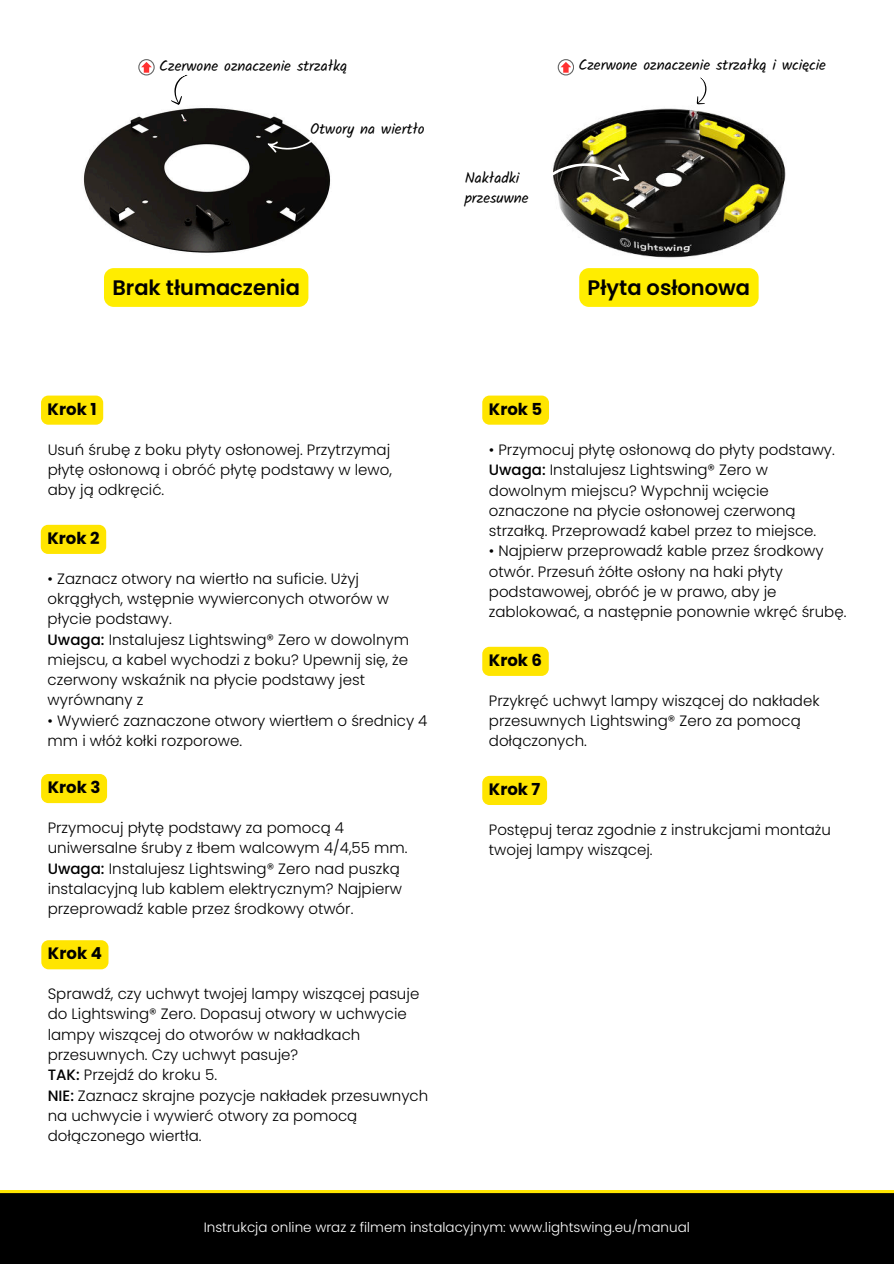
<style>
.page{position:relative;width:894px;height:1264px;background:#fff}
.page>*{position:absolute;margin:0;border:0;box-sizing:border-box;transform-origin:0 0}
.t1{font:600 21px "Poppins";color:#000}
.t2{font:700 16.5px "Poppins";color:#000}
.t3{font:300 15px/20.2px "Poppins";color:#000}
.t4{font:15px/20.2px "Kalam";color:#000}
.t5{font:300 13.5px "Poppins";color:#fff}
.s1{font-weight:500}
</style>
<div class="page">
<div style="left:0;top:1190px;width:893px;height:73px;background:#000"></div>
<img style="left:553px;top:108px;width:233px;height:150px">
<img style="left:83px;top:108px;width:248px;height:145px">
<svg style="left:171px;top:74px;width:16px;height:31px"></svg>
<svg style="left:696px;top:77px;width:10px;height:27px"></svg>
<svg style="left:557px;top:59px;width:16px;height:16px"></svg>
<svg style="left:138px;top:59px;width:16px;height:16px"></svg>
<svg style="left:553px;top:163px;width:76px;height:18px"></svg>
<svg style="left:267px;top:133px;width:53px;height:20px"></svg>
<div style="left:41px;top:395px;width:62px;height:29px;background:#ffe500;border-radius:7px"></div>
<div style="left:41px;top:525px;width:65px;height:29px;background:#ffe500;border-radius:7px"></div>
<div style="left:41px;top:774px;width:66px;height:29px;background:#ffe500;border-radius:7px"></div>
<div style="left:104px;top:268px;width:204px;height:39px;background:#ffed00;border-radius:10px"></div>
<div style="left:41px;top:940px;width:67px;height:29px;background:#ffe500;border-radius:7px"></div>
<div style="left:482px;top:395px;width:67px;height:29px;background:#ffe500;border-radius:7px"></div>
<div style="left:482px;top:646px;width:66px;height:30px;background:#ffe500;border-radius:7px"></div>
<div style="left:579px;top:268px;width:179px;height:39px;background:#ffed00;border-radius:10px"></div>
<div style="left:482px;top:776px;width:65px;height:29px;background:#ffe500;border-radius:7px"></div>
<p class="t4" style="left:159px;top:56px;width:190px">Czerwone oznaczenie strzałką</p>
<p class="t4" style="left:310px;top:119px;width:116px">Otwory na wiertło</p>
<h1 class="t1" style="left:112px;top:275px;width:189px">Brak tłumaczenia</h1>
<p class="t4" style="left:464px;top:169px;width:65px">Nakładki przesuwne</p>
<p class="t4" style="left:578px;top:56px;width:249px">Czerwone oznaczenie strzałką i wcięcie</p>
<h1 class="t1" style="left:587px;top:275px;width:164px">Płyta osłonowa</h1>
<p class="t2" style="left:48px;top:399px;width:50px">Krok 1</p>
<p class="t3" style="left:48px;top:439px;width:345px;text-align:justify">Usuń śrubę z boku płyty osłonowej. Przytrzymaj płytę osłonową i obróć płytę podstawy w lewo, aby ją odkręcić.</p>
<p class="t2" style="left:47px;top:528px;width:54px">Krok 2</p>
<p class="t3" style="left:48px;top:568px;width:363px">• Zaznacz otwory na wiertło na suficie. Użyj okrągłych, wstępnie wywierconych otworów w płycie podstawy.<br><span class="s1">Uwaga:</span> Instalujesz Lightswing® Zero w dowolnym miejscu, a kabel wychodzi z boku? Upewnij się, że czerwony wskaźnik na płycie podstawy jest wyrównany z</p>
<p class="t3" style="left:48px;top:710px;width:381px">• Wywierć zaznaczone otwory wiertłem o średnicy 4 mm i włóż kołki rozporowe.</p>
<p class="t2" style="left:48px;top:777px;width:54px">Krok 3</p>
<p class="t3" style="left:48px;top:817px;width:361px">Przymocuj płytę podstawy za pomocą 4 uniwersalne śruby z łbem walcowym 4/4,55 mm.<br><span class="s1">Uwaga:</span> Instalujesz Lightswing® Zero nad puszką instalacyjną lub kablem elektrycznym? Najpierw przeprowadź kable przez środkowy otwór.</p>
<p class="t2" style="left:48px;top:943px;width:55px">Krok 4</p>
<p class="t3" style="left:48px;top:983px;width:382px">Sprawdź, czy uchwyt twojej lampy wiszącej pasuje do Lightswing® Zero. Dopasuj otwory w uchwycie lampy wiszącej do otworów w nakładkach przesuwnych. Czy uchwyt pasuje?<br><span class="s1">TAK:</span> Przejdź do kroku 5.<br><span class="s1">NIE:</span> Zaznacz skrajne pozycje nakładek przesuwnych na uchwycie i wywierć otwory za pomocą dołączonego wiertła.</p>
<p class="t2" style="left:488px;top:399px;width:55px">Krok 5</p>
<p class="t3" style="left:488px;top:440px;width:347px">• Przymocuj płytę osłonową do płyty podstawy.<br><span class="s1">Uwaga:</span> Instalujesz Lightswing® Zero w dowolnym miejscu? Wypchnij wcięcie oznaczone na płycie osłonowej czerwoną strzałką. Przeprowadź kabel przez to miejsce.</p>
<p class="t3" style="left:488px;top:541px;width:359px">• Najpierw przeprowadź kable przez środkowy otwór. Przesuń żółte osłony na haki płyty podstawowej, obróć je w prawo, aby je zablokować, a następnie ponownie wkręć śrubę.</p>
<p class="t2" style="left:488px;top:650px;width:55px">Krok 6</p>
<p class="t3" style="left:488px;top:690px;width:332px">Przykręć uchwyt lampy wiszącej do nakładek przesuwnych Lightswing® Zero za pomocą dołączonych.</p>
<p class="t2" style="left:488px;top:779px;width:53px">Krok 7</p>
<p class="t3" style="left:488px;top:819px;width:343px">Postępuj teraz zgodnie z instrukcjami montażu twojej lampy wiszącej.</p>
<p class="t5" style="left:204px;top:1219px;width:487px">Instrukcja online wraz z filmem instalacyjnym: www.lightswing.eu/manual</p>
</div>
